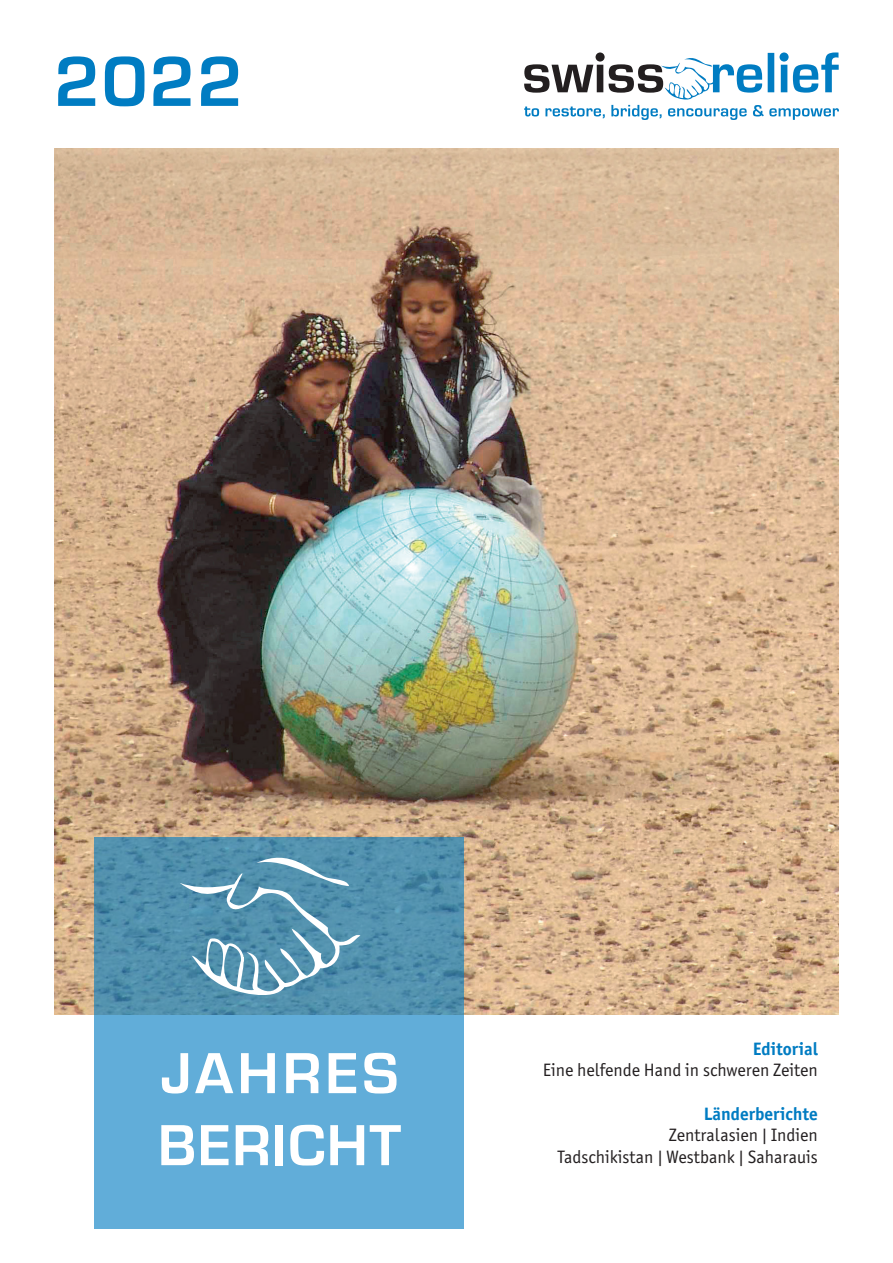
<style>
.page{position:relative;width:893px;height:1263px;background:#fff}
.page>*{position:absolute;margin:0;border:0;box-sizing:border-box;transform-origin:0 0}
.t1{font:700 73.5px "Eurostile";color:#007cc2}
.t2{font:700 60px/72px "Eurostile";letter-spacing:.03em;color:#fff}
.t3{font:18px/21.6px "Officina Sans ITC Pro";color:#231f20;text-align:right}
.t4{font:700 18px "Officina Sans ITC Pro";color:#007cc2}
</style>
<div class="page">
<img style="left:54px;top:148px;width:785px;height:866px">
<svg style="left:94px;top:837px;width:370px;height:392px;background:#5ba3ca"></svg>
<svg style="left:180px;top:847px;width:180px;height:155px;background:#639bb5"></svg>
<svg style="left:524px;top:52px;width:315px;height:68px"></svg>
<h1 class="t1" style="left:54px;top:29px;width:191px">2022</h1>
<h2 class="t2" style="left:158px;top:1033px;width:245px">JAHRES<br>BERICHT</h2>
<p class="t4" style="left:753px;top:1037px;width:67px">Editorial</p>
<p class="t3" style="left:543px;top:1059px;width:276px">Eine helfende Hand in schweren Zeiten</p>
<p class="t4" style="left:704px;top:1102px;width:116px">Länderberichte</p>
<p class="t3" style="left:558px;top:1124px;width:262px">Zentralasien | Indien<br>Tadschikistan | Westbank | Saharauis</p>
</div>
